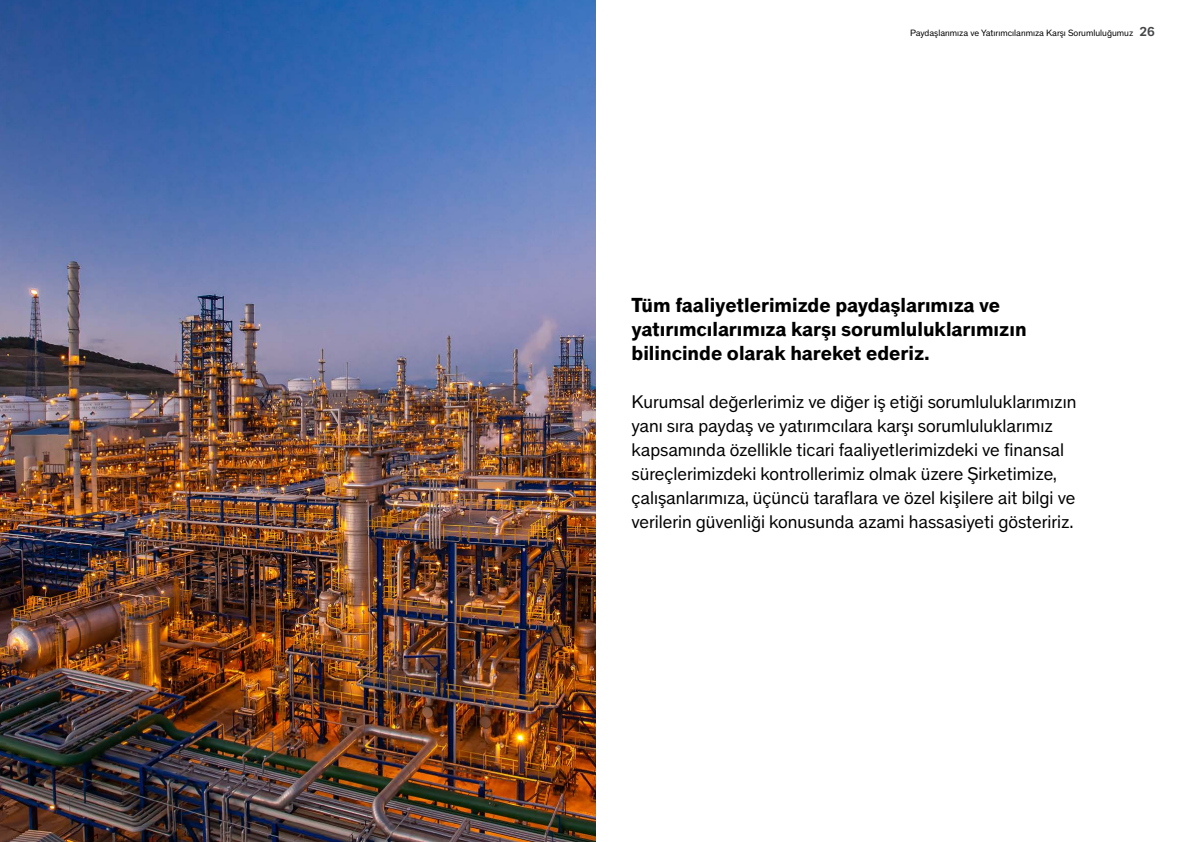
<style>
.page{position:relative;width:1191px;height:842px;background:#fff}
.page>*{position:absolute;margin:0;border:0;box-sizing:border-box;transform-origin:0 0}
.t1{font:700 20px/24px "SOCAR";color:#000}
.t2{font:18px/24px "SOCAR";color:#000}
.t3{font:9px "SOCAR";color:#000}
.s1{font-weight:500;font-size:13px;color:#434547}
</style>
<div class="page">
<img style="left:0;top:0;width:595px;height:842px">
<p class="t3" style="left:910px;top:28px;width:246px">Paydaşlarımıza ve Yatırımcılarımıza Karşı Sorumluluğumuz <span class="s1">26</span></p>
<p class="t1" style="left:631px;top:293px;width:397px">Tüm faaliyetlerimizde paydaşlarımıza ve yatırımcılarımıza karşı sorumluluklarımızın bilincinde olarak hareket ederiz.</p>
<p class="t2" style="left:631px;top:390px;width:446px">Kurumsal değerlerimiz ve diğer iş etiği sorumluluklarımızın yanı sıra paydaş ve yatırımcılara karşı sorumluluklarımız kapsamında özellikle ticari faaliyetlerimizdeki ve finansal süreçlerimizdeki kontrollerimiz olmak üzere Şirketimize, çalışanlarımıza, üçüncü taraflara ve özel kişilere ait bilgi ve verilerin güvenliği konusunda azami hassasiyeti gösteririz.</p>
</div>
